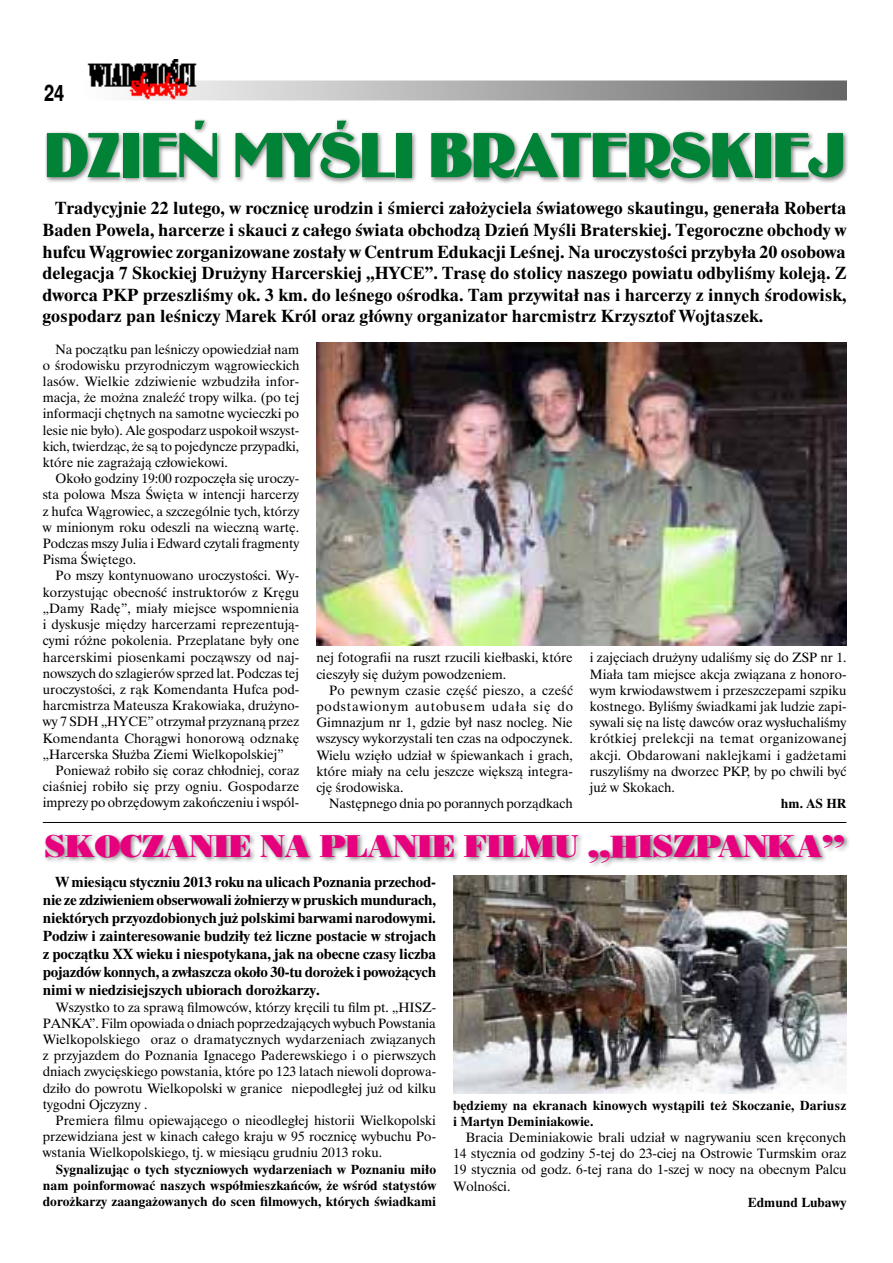
<style>
.page{position:relative;width:893px;height:1263px;background:#fff}
.page>*{position:absolute;margin:0;border:0;box-sizing:border-box;transform-origin:0 0}
.t1{font:66px "Binner DEE";color:#008237}
.t2{font:31.5px "Bodnoff";letter-spacing:-.02em;color:#e6007d}
.t3{font:700 22.5px "Switzerland Narrow";color:#000}
.t4{font:700 18px/21.6px "Time Ibis EE";color:#000;text-align:justify}
.t5{font:700 15px/18px "Time Ibis EE";letter-spacing:-.01em;color:#000;text-align:justify}
.t6{font:13.5px/16.2px "Time Ibis EE";color:#000;text-align:justify}
.t7{font:700 13.5px/16.2px "Time Ibis EE";color:#000;text-align:justify}
</style>
<div class="page">
<img style="left:87px;top:59px;width:759px;height:42px">
<div style="left:45px;top:118px;width:804px;height:66px;background:#000;opacity:.5"></div>
<img style="left:316px;top:343px;width:530px;height:303px">
<hr style="left:43px;top:822px;width:803px;height:1px;background:#000">
<img style="left:453px;top:876px;width:393px;height:218px">
<div style="left:43px;top:832px;width:807px;height:37px;background:#000;opacity:.5"></div>
<h3 class="t3" style="left:44px;top:80px;width:22px">24</h3>
<h1 class="t1" style="left:44px;top:118px;width:36px">DZIEŃ</h1>
<h1 class="t1" style="left:233px;top:118px;width:37px">MYŚLI</h1>
<h1 class="t1" style="left:428px;top:118px;width:39px">BRATERSKIE</h1>
<h1 class="t1" style="left:808px;top:118px;width:39px">J</h1>
<p class="t4" style="left:43px;top:197px;width:805px;text-indent:13px">Tradycyjnie 22 lutego, w rocznicę urodzin i śmierci założyciela światowego skautingu, generała Roberta Baden Powela, harcerze i skauci z całego świata obchodzą Dzień Myśli Braterskiej. Tegoroczne obchody w hufcu Wągrowiec zorganizowane zostały w Centrum Edukacji Leśnej. Na uroczystości przybyła 20 osobowa delegacja 7 Skockiej Drużyny Harcerskiej „HYCE”. Trasę do stolicy naszego powiatu odbyliśmy koleją. Z dworca PKP przeszliśmy ok. 3 km. do leśnego ośrodka. Tam przywitał nas i harcerzy z innych środowisk, gospodarz pan leśniczy Marek Król oraz główny organizator harcmistrz Krzysztof Wojtaszek.</p>
<p class="t6" style="left:43px;top:341px;width:258px;text-indent:13px">Na początku pan leśniczy opowiedział nam o środowisku przyrodniczym wągrowieckich lasów. Wielkie zdziwienie wzbudziła infor&shy;macja, że można znaleźć tropy wilka. (po tej informacji chętnych na samotne wycieczki po lesie nie było). Ale gospodarz uspokoił wszyst&shy;kich, twierdząc, że są to pojedyncze przypadki, które nie zagrażają człowiekowi.</p>
<p class="t6" style="left:43px;top:470px;width:258px;text-indent:13px">Około godziny 19:00 rozpoczęła się uroczy&shy;sta polowa Msza Święta w intencji harcerzy z hufca Wągrowiec, a szczególnie tych, którzy w minionym roku odeszli na wieczną wartę.<br>Podczas mszy Julia i Edward czytali fragmenty Pisma Świętego.</p>
<p class="t6" style="left:43px;top:568px;width:258px;text-indent:13px">Po mszy kontynuowano uroczystości. Wy&shy;korzystując obecność instruktorów z Kręgu „Damy Radę”, miały miejsce wspomnienia i dyskusje między harcerzami reprezentują&shy;cymi różne pokolenia. Przeplatane były one harcerskimi piosenkami począwszy od naj&shy;nowszych do szlagierów sprzed lat. Podczas tej uroczystości, z rąk Komendanta Hufca pod&shy;harcmistrza Mateusza Krakowiaka, drużyno&shy;wy 7 SDH „HYCE” otrzymał przyznaną przez Komendanta Chorągwi honorową odznakę „Harcerska Służba Ziemi Wielkopolskiej”</p>
<p class="t6" style="left:43px;top:762px;width:258px;text-indent:13px">Ponieważ robiło się coraz chłodniej, coraz ciaśniej robiło się przy ogniu. Gospodarze imprezy po obrzędowym zakończeniu i wspól-</p>
<p class="t6" style="left:316px;top:649px;width:258px">nej fotografii na ruszt rzucili kiełbaski, które cieszyły się dużym powodzeniem.</p>
<p class="t6" style="left:316px;top:682px;width:258px;text-indent:13px">Po pewnym czasie część pieszo, a cześć podstawionym autobusem udała się do Gimnazjum nr 1, gdzie był nasz nocleg. Nie wszyscy wykorzystali ten czas na odpoczynek.<br>Wielu wzięło udział w śpiewankach i grach, które miały na celu jeszcze większą integra&shy;cję środowiska.</p>
<p class="t6" style="left:329px;top:795px;width:245px">Następnego dnia po porannych porządkach</p>
<p class="t6" style="left:590px;top:649px;width:258px">i zajęciach drużyny udaliśmy się do ZSP nr 1.<br>Miała tam miejsce akcja związana z honoro&shy;wym krwiodawstwem i przeszczepami szpiku kostnego. Byliśmy świadkami jak ludzie zapi&shy;sywali się na listę dawców oraz wysłuchaliśmy krótkiej prelekcji na temat organizowanej akcji. Obdarowani naklejkami i gadżetami ruszyliśmy na dworzec PKP, by po chwili być już w Skokach.</p>
<p class="t7" style="left:781px;top:795px;width:67px">hm. AS HR</p>
<h2 class="t2" style="left:45px;top:827px;width:802px">SKOCZANIE NA PLANIE FILMU „HISZPANKA”</h2>
<p class="t5" style="left:43px;top:873px;width:395px;text-indent:13px">W miesiącu styczniu 2013 roku na ulicach Poznania przechod&shy;nie ze zdziwieniem obserwowali żołnierzy w pruskich mundurach, niektórych przyozdobionych już polskimi barwami narodowymi.<br>Podziw i zainteresowanie budziły też liczne postacie w strojach z początku XX wieku i niespotykana, jak na obecne czasy liczba pojazdów konnych, a zwłaszcza około 30-tu dorożek i powożących nimi w niedzisiejszych ubiorach dorożkarzy.</p>
<p class="t6" style="left:43px;top:999px;width:395px;text-indent:13px">Wszystko to za sprawą filmowców, którzy kręcili tu film pt. „HISZ-PANKA”. Film opowiada o dniach poprzedzających wybuch Powstania Wielkopolskiego oraz o dramatycznych wydarzeniach związanych z przyjazdem do Poznania Ignacego Paderewskiego i o pierwszych dniach zwycięskiego powstania, które po 123 latach niewoli doprowa&shy;dziło do powrotu Wielkopolski w granice niepodległej już od kilku tygodni Ojczyzny .</p>
<p class="t6" style="left:43px;top:1112px;width:395px;text-indent:13px">Premiera filmu opiewającego o nieodległej historii Wielkopolski przewidziana jest w kinach całego kraju w 95 rocznicę wybuchu Po&shy;wstania Wielkopolskiego, tj. w miesiącu grudniu 2013 roku.</p>
<p class="t7" style="left:43px;top:1161px;width:395px;text-indent:13px">Sygnalizując o tych styczniowych wydarzeniach w Poznaniu miło nam poinformować naszych współmieszkańców, że wśród statystów dorożkarzy zaangażowanych do scen filmowych, których świadkami</p>
<p class="t7" style="left:453px;top:1097px;width:395px">będziemy na ekranach kinowych wystąpili też Skoczanie, Dariusz i Martyn Deminiakowie.</p>
<p class="t6" style="left:453px;top:1129px;width:395px;text-indent:13px">Bracia Deminiakowie brali udział w nagrywaniu scen kręconych 14 stycznia od godziny 5-tej do 23-ciej na Ostrowie Turmskim oraz 19 stycznia od godz. 6-tej rana do 1-szej w nocy na obecnym Palcu Wolności.</p>
<p class="t7" style="left:748px;top:1194px;width:100px">Edmund Lubawy</p>
</div>
